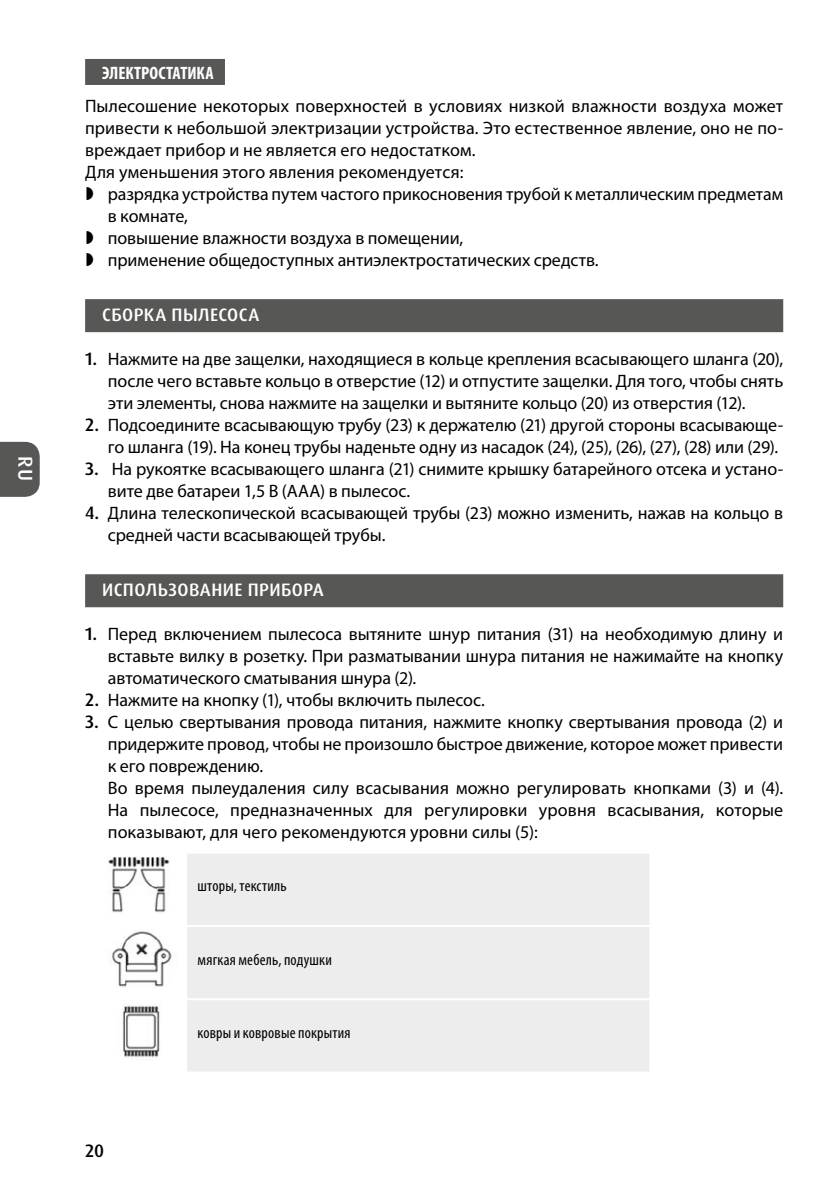
<style>
.page{position:relative;width:840px;height:1191px;background:#fff}
.page>*{position:absolute;margin:0;border:0;box-sizing:border-box;transform-origin:0 0}
.t1{font:500 20px "Dax Pro";color:#fff}
.t2{font:18px/22px "Myriad Pro";color:#000}
.t3{font:500 18px "Dax Pro";letter-spacing:.02em;color:#fff}
.t4{font:700 condensed 18px "Myriad Pro";color:#fff}
.t5{font:500 18px "Dax Pro";color:#000}
.t6{font:condensed 16px "Myriad Pro";letter-spacing:.015em;color:#000}
.s1{font-family:"Dax Pro";font-weight:500}
</style>
<div class="page">
<svg style="left:0;top:442px;width:40px;height:55px;background:#5f5f5e"></svg>
<div style="left:85px;top:59px;width:140px;height:26px;background:#575756"></div>
<div style="left:85px;top:299px;width:697px;height:33px;background:#575756"></div>
<div style="left:85px;top:574px;width:697px;height:33px;background:#575756"></div>
<div style="left:187px;top:854px;width:462px;height:217px;background:#ededed"></div>
<hr style="left:186px;top:925px;width:465px;height:2px;background:#fff">
<hr style="left:186px;top:998px;width:465px;height:2px;background:#fff">
<img style="left:108px;top:856px;width:62px;height:57px">
<img style="left:112px;top:930px;width:63px;height:57px">
<img style="left:123px;top:1003px;width:37px;height:55px">
<p class="t1" style="left:38px;top:456px;width:27px;rotate:90deg">RU</p>
<p class="t4" style="left:102px;top:63px;width:113px">ЭЛЕКТРОСТАТИКА</p>
<p class="t2" style="left:85px;top:95px;width:699px">Пылесошение некоторых поверхностей в условиях низкой влажности воздуха может привести к небольшой электризации устройства. Это естественное явление, оно не по&shy;вреждает прибор и не является его недостатком.<br>Для уменьшения этого явления рекомендуется:</p>
<p class="t2" style="left:108px;top:183px;width:676px">разрядка устройства путем частого прикосновения трубой к металлическим предметам в комнате,<br>повышение влажности воздуха в помещении,<br>применение общедоступных антиэлектростатических средств.</p>
<p class="t3" style="left:102px;top:303px;width:158px">СБОРКА ПЫЛЕСОСА</p>
<p class="t2" style="left:108px;top:348px;width:676px;text-align:justify;text-indent:-23px"><span class="s1">1.</span> Нажмите на две защелки, находящиеся в кольце крепления всасывающего шланга (20), после чего вставьте кольцо в отверстие (12) и отпустите защелки. Для того, чтобы снять эти элементы, снова нажмите на защелки и вытяните кольцо (20) из отверстия (12).</p>
<p class="t2" style="left:85px;top:414px;width:699px;text-align:right"><span class="s1">2.</span> Подсоедините всасывающую трубу (23) к держателю (21) другой стороны всасывающе&shy;го шланга (19). На конец трубы наденьте одну из насадок (24), (25), (26), (27), (28) или (29).</p>
<p class="t2" style="left:108px;top:458px;width:676px;text-indent:-23px"><span class="s1">3.</span> На рукоятке всасывающего шланга (21) снимите крышку батарейного отсека и устано&shy;вите две батареи 1,5 В (AAA) в пылесос.</p>
<p class="t2" style="left:108px;top:502px;width:676px;text-indent:-23px"><span class="s1">4.</span> Длина телескопической всасывающей трубы (23) можно изменить, нажав на кольцо в средней части всасывающей трубы.</p>
<p class="t3" style="left:102px;top:578px;width:223px">ИСПОЛЬЗОВАНИЕ ПРИБОРА</p>
<p class="t2" style="left:108px;top:623px;width:676px;text-align:justify;text-indent:-23px"><span class="s1">1.</span> Перед включением пылесоса вытяните шнур питания (31) на необходимую длину и вставьте вилку в розетку. При разматывании шнура питания не нажимайте на кнопку автоматического сматывания шнура (2).</p>
<p class="t2" style="left:85px;top:689px;width:401px"><span class="s1">2.</span> Нажмите на кнопку (1), чтобы включить пылесос.</p>
<p class="t2" style="left:108px;top:711px;width:676px;text-indent:-23px"><span class="s1">3.</span> С целью свертывания провода питания, нажмите кнопку свертывания провода (2) и придержите провод, чтобы не произошло быстрое движение, которое может привести к его повреждению.<br>Во время пылеудаления силу всасывания можно регулировать кнопками (3) и (4).<br>На пылесосе, предназначенных для регулировки уровня всасывания, которые показывают, для чего рекомендуются уровни силы (5):</p>
<p class="t6" style="left:197px;top:877px;width:91px">шторы, текстиль</p>
<p class="t6" style="left:197px;top:950px;width:136px">мягкая мебель, подушки</p>
<p class="t5" style="left:85px;top:1139px;width:21px">20</p>
<p class="t6" style="left:197px;top:1024px;width:154px">ковры и ковровые покрытия</p>
</div>
